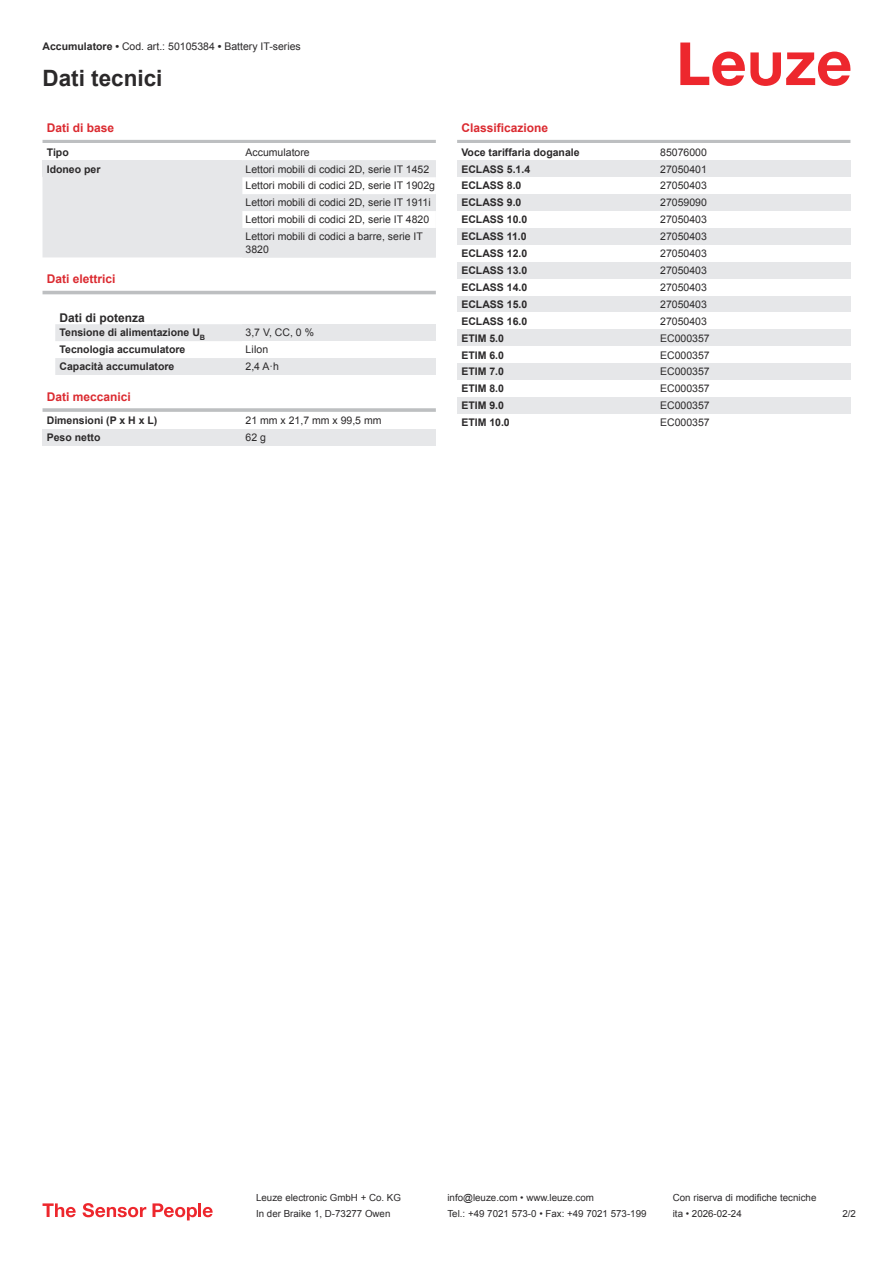
<style>
.page{position:relative;width:893px;height:1263px;background:#fff}
.page>*{position:absolute;margin:0;border:0;box-sizing:border-box;transform-origin:0 0}
.t1{font:700 22.5px "Arial";color:#2b292a}
.t2{font:700 12px "Arial";color:#db2a30}
.t3{font:700 12px "Arial";color:#2b292a}
.t4{font:10.5px/17px "Arial";color:#2b292a}
.t5{font:700 10.5px "Arial";color:#2b292a}
.t6{font:9.75px "Arial";color:#2b292a}
.s1{font-weight:700}
</style>
<div class="page">
<svg style="left:680px;top:43px;width:170px;height:43px"></svg>
<svg style="left:43px;top:177px;width:393px;height:198px;fill:#e7e8ea"></svg>
<hr style="left:43px;top:140px;width:393px;height:3px;background:#bdbfc1">
<div style="left:43px;top:160px;width:199px;height:17px;background:#e6e7e9"></div>
<svg style="left:242px;top:160px;width:194px;height:97px"></svg>
<div style="left:43px;top:274px;width:393px;height:19px;background:#fff"></div>
<hr style="left:43px;top:291px;width:393px;height:3px;background:#bdbfc1">
<div style="left:242px;top:324px;width:194px;height:17px;background:#e6e7e9"></div>
<div style="left:242px;top:341px;width:194px;height:17px;background:#fff"></div>
<div style="left:242px;top:358px;width:194px;height:17px;background:#e6e7e9"></div>
<hr style="left:43px;top:408px;width:393px;height:4px;background:#c6c8c9">
<div style="left:43px;top:429px;width:199px;height:17px;background:#e6e7e9"></div>
<div style="left:242px;top:429px;width:194px;height:17px;background:#e6e7e9"></div>
<hr style="left:457px;top:140px;width:393px;height:3px;background:#bdbfc1">
<div style="left:457px;top:160px;width:200px;height:17px;background:#e6e7e9"></div>
<div style="left:657px;top:160px;width:193px;height:17px;background:#e6e7e9"></div>
<div style="left:457px;top:194px;width:200px;height:17px;background:#e6e7e9"></div>
<div style="left:657px;top:194px;width:193px;height:17px;background:#e6e7e9"></div>
<div style="left:457px;top:228px;width:200px;height:17px;background:#e6e7e9"></div>
<div style="left:657px;top:228px;width:193px;height:17px;background:#e6e7e9"></div>
<div style="left:457px;top:262px;width:200px;height:17px;background:#e6e7e9"></div>
<div style="left:657px;top:262px;width:193px;height:17px;background:#e6e7e9"></div>
<div style="left:457px;top:296px;width:200px;height:16px;background:#e6e7e9"></div>
<div style="left:657px;top:296px;width:193px;height:16px;background:#e6e7e9"></div>
<div style="left:457px;top:329px;width:200px;height:17px;background:#e6e7e9"></div>
<div style="left:657px;top:329px;width:193px;height:17px;background:#e6e7e9"></div>
<div style="left:457px;top:363px;width:200px;height:17px;background:#e6e7e9"></div>
<div style="left:657px;top:363px;width:193px;height:17px;background:#e6e7e9"></div>
<div style="left:457px;top:397px;width:200px;height:17px;background:#e6e7e9"></div>
<div style="left:657px;top:397px;width:193px;height:17px;background:#e6e7e9"></div>
<svg style="left:43px;top:1203px;width:33px;height:14px"></svg>
<svg style="left:83px;top:1203px;width:63px;height:14px"></svg>
<svg style="left:153px;top:1203px;width:44px;height:17px"></svg>
<hr style="left:198px;top:1203px;width:3px;height:14px;background:#ed272d">
<svg style="left:203px;top:1207px;width:10px;height:10px"></svg>
<p class="t4" style="left:43px;top:39px;width:260px"><span class="s1">Accumulatore •</span> Cod. art.: 50105384 <span class="s1">•</span> Battery IT-series</p>
<h1 class="t1" style="left:43px;top:70px;width:122px">Dati tecnici</h1>
<p class="t2" style="left:47px;top:123px;width:69px">Dati di base</p>
<p class="t5" style="left:47px;top:148px;width:23px">Tipo</p>
<p class="t4" style="left:246px;top:144px;width:66px">Accumulatore</p>
<p class="t5" style="left:47px;top:165px;width:55px">Idoneo per</p>
<p class="t4" style="left:246px;top:161px;width:191px">Lettori mobili di codici 2D, serie IT 1452<br>Lettori mobili di codici 2D, serie IT 1902g Lettori mobili di codici 2D, serie IT 1911i Lettori mobili di codici 2D, serie IT 4820<br>Lettori mobili di codici a barre, serie IT</p>
<p class="t4" style="left:246px;top:242px;width:25px">3820</p>
<p class="t2" style="left:47px;top:274px;width:70px">Dati elettrici</p>
<p class="t3" style="left:60px;top:313px;width:87px">Dati di potenza</p>
<p class="t5" style="left:60px;top:329px;width:147px">Tensione di alimentazione U<sub>B</sub></p>
<p class="t4" style="left:246px;top:325px;width:70px">3,7 V, CC, 0 %</p>
<p class="t5" style="left:60px;top:346px;width:127px">Tecnologia accumulatore</p>
<p class="t4" style="left:246px;top:342px;width:24px">LiIon</p>
<p class="t5" style="left:60px;top:363px;width:116px">Capacità accumulatore</p>
<p class="t4" style="left:246px;top:359px;width:35px">2,4 A·h</p>
<p class="t2" style="left:47px;top:392px;width:86px">Dati meccanici</p>
<p class="t5" style="left:47px;top:416px;width:112px">Dimensioni (P x H x L)</p>
<p class="t4" style="left:246px;top:413px;width:137px">21 mm x 21,7 mm x 99,5 mm</p>
<p class="t5" style="left:47px;top:433px;width:55px">Peso netto</p>
<p class="t4" style="left:246px;top:430px;width:22px">62 g</p>
<p class="t2" style="left:461px;top:123px;width:88px">Classificazione</p>
<p class="t5" style="left:461px;top:148px;width:120px">Voce tariffaria doganale</p>
<p class="t4" style="left:660px;top:144px;width:48px">85076000</p>
<p class="t5" style="left:461px;top:165px;width:70px">ECLASS 5.1.4</p>
<p class="t4" style="left:660px;top:161px;width:48px">27050401</p>
<p class="t5" style="left:461px;top:182px;width:62px">ECLASS 8.0</p>
<p class="t4" style="left:660px;top:178px;width:48px">27050403</p>
<p class="t5" style="left:461px;top:199px;width:62px">ECLASS 9.0</p>
<p class="t4" style="left:660px;top:195px;width:48px">27059090</p>
<p class="t5" style="left:461px;top:216px;width:67px">ECLASS 10.0</p>
<p class="t4" style="left:660px;top:212px;width:48px">27050403</p>
<p class="t5" style="left:461px;top:233px;width:67px">ECLASS 11.0</p>
<p class="t4" style="left:660px;top:229px;width:48px">27050403</p>
<p class="t5" style="left:461px;top:249px;width:67px">ECLASS 12.0</p>
<p class="t4" style="left:660px;top:246px;width:48px">27050403</p>
<p class="t5" style="left:461px;top:266px;width:67px">ECLASS 13.0</p>
<p class="t4" style="left:660px;top:263px;width:48px">27050403</p>
<p class="t5" style="left:461px;top:283px;width:67px">ECLASS 14.0</p>
<p class="t4" style="left:660px;top:280px;width:48px">27050403</p>
<p class="t5" style="left:461px;top:300px;width:67px">ECLASS 15.0</p>
<p class="t4" style="left:660px;top:297px;width:48px">27050403</p>
<p class="t5" style="left:461px;top:317px;width:67px">ECLASS 16.0</p>
<p class="t4" style="left:660px;top:313px;width:48px">27050403</p>
<p class="t5" style="left:461px;top:334px;width:44px">ETIM 5.0</p>
<p class="t4" style="left:660px;top:330px;width:51px">EC000357</p>
<p class="t5" style="left:461px;top:351px;width:44px">ETIM 6.0</p>
<p class="t4" style="left:660px;top:347px;width:51px">EC000357</p>
<p class="t5" style="left:461px;top:368px;width:44px">ETIM 7.0</p>
<p class="t4" style="left:660px;top:364px;width:51px">EC000357</p>
<p class="t5" style="left:461px;top:385px;width:44px">ETIM 8.0</p>
<p class="t4" style="left:660px;top:381px;width:51px">EC000357</p>
<p class="t5" style="left:461px;top:402px;width:44px">ETIM 9.0</p>
<p class="t4" style="left:660px;top:398px;width:51px">EC000357</p>
<p class="t5" style="left:461px;top:418px;width:50px">ETIM 10.0</p>
<p class="t4" style="left:660px;top:415px;width:51px">EC000357</p>
<p class="t6" style="left:256px;top:1194px;width:146px">Leuze electronic GmbH + Co. KG</p>
<p class="t6" style="left:447px;top:1194px;width:148px">info@leuze.com • www.leuze.com</p>
<p class="t6" style="left:673px;top:1194px;width:145px">Con riserva di modifiche tecniche</p>
<p class="t6" style="left:256px;top:1210px;width:136px">In der Braike 1, D-73277 Owen</p>
<p class="t6" style="left:447px;top:1210px;width:201px">Tel.: +49 7021 573-0 • Fax: +49 7021 573-199</p>
<p class="t6" style="left:673px;top:1210px;width:70px">ita • 2026-02-24</p>
<p class="t6" style="left:842px;top:1210px;width:15px">2 /2</p>
</div>
